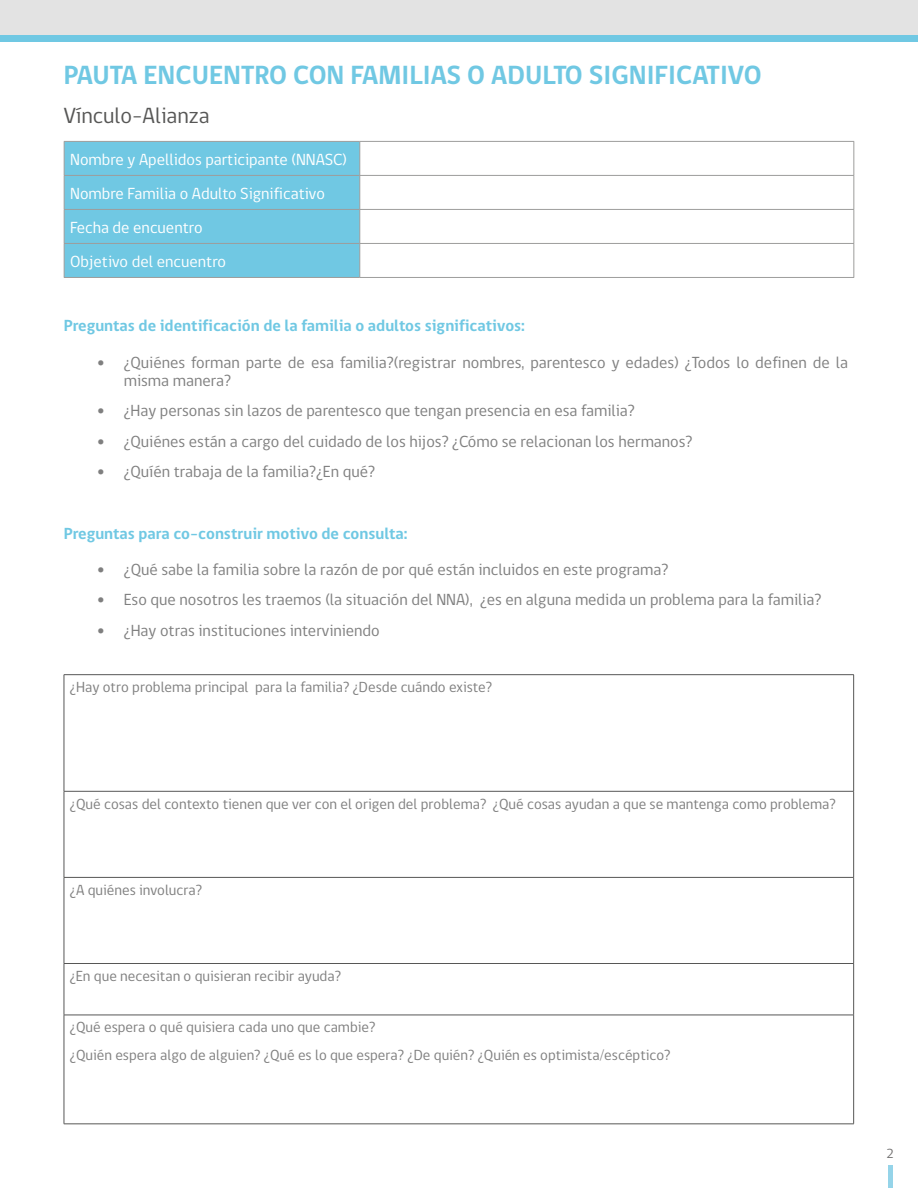
<style>
.page{position:relative;width:918px;height:1188px;background:#fff}
.page>*{position:absolute;margin:0;border:0;box-sizing:border-box;transform-origin:0 0}
.t1{font:700 27px "gob CL";color:#70c8e3}
.t2{font:22.5px "gob CL";color:#575756}
.t3{font:16.5px/17.9px "gob CL";color:#7f7f7f}
.t4{font:16.5px/34px "gob CL";color:#fff}
.t5{font:700 16.5px "gob CL";color:#70c8e3}
.t6{font:15px/28.2px "gob CL";color:#7f7f7f}
.t7{font:13.5px "gob CL";color:#706f6f}
.s1{font-family:"Calibri"}
</style>
<div class="page">
<div style="left:888px;top:1166px;width:5px;height:22px;background:#95d4e9"></div>
<div style="left:0;top:0;width:918px;height:39px;background:#e3e3e3"></div>
<div style="left:0;top:35px;width:918px;height:6px;background:#70c8e3"></div>
<div style="left:65px;top:142px;width:294px;height:135px;background:#70c8e3"></div>
<hr style="left:64px;top:141px;width:296px;height:1px;background:#9d9d9c">
<hr style="left:64px;top:142px;width:1px;height:33px;background:#9d9d9c">
<hr style="left:360px;top:141px;width:494px;height:1px;background:#9d9d9c">
<hr style="left:359px;top:142px;width:1px;height:33px;background:#9d9d9c">
<hr style="left:853px;top:142px;width:1px;height:33px;background:#9d9d9c">
<hr style="left:64px;top:175px;width:296px;height:1px;background:#9d9d9c">
<hr style="left:64px;top:176px;width:1px;height:33px;background:#9d9d9c">
<hr style="left:360px;top:175px;width:494px;height:1px;background:#9d9d9c">
<hr style="left:359px;top:176px;width:1px;height:33px;background:#9d9d9c">
<hr style="left:853px;top:176px;width:1px;height:33px;background:#9d9d9c">
<hr style="left:64px;top:209px;width:296px;height:1px;background:#9d9d9c">
<hr style="left:64px;top:210px;width:1px;height:33px;background:#9d9d9c">
<hr style="left:360px;top:209px;width:494px;height:1px;background:#9d9d9c">
<hr style="left:359px;top:210px;width:1px;height:33px;background:#9d9d9c">
<hr style="left:853px;top:210px;width:1px;height:33px;background:#9d9d9c">
<hr style="left:64px;top:243px;width:296px;height:1px;background:#9d9d9c">
<hr style="left:64px;top:244px;width:1px;height:33px;background:#9d9d9c">
<hr style="left:360px;top:243px;width:494px;height:1px;background:#9d9d9c">
<hr style="left:359px;top:244px;width:1px;height:33px;background:#9d9d9c">
<hr style="left:853px;top:244px;width:1px;height:33px;background:#9d9d9c">
<hr style="left:64px;top:277px;width:296px;height:1px;background:#9d9d9c">
<hr style="left:360px;top:277px;width:494px;height:1px;background:#9d9d9c">
<hr style="left:64px;top:674px;width:790px;height:1px;background:#575756">
<hr style="left:64px;top:675px;width:1px;height:116px;background:#575756">
<hr style="left:853px;top:675px;width:1px;height:116px;background:#575756">
<hr style="left:64px;top:791px;width:790px;height:1px;background:#575756">
<hr style="left:64px;top:791px;width:1px;height:86px;background:#575756">
<hr style="left:853px;top:791px;width:1px;height:86px;background:#575756">
<hr style="left:64px;top:877px;width:790px;height:1px;background:#575756">
<hr style="left:64px;top:878px;width:1px;height:85px;background:#575756">
<hr style="left:853px;top:878px;width:1px;height:85px;background:#575756">
<hr style="left:64px;top:963px;width:790px;height:1px;background:#575756">
<hr style="left:64px;top:964px;width:1px;height:51px;background:#575756">
<hr style="left:853px;top:964px;width:1px;height:51px;background:#575756">
<hr style="left:64px;top:1015px;width:790px;height:1px;background:#575756">
<hr style="left:64px;top:1015px;width:1px;height:109px;background:#575756">
<hr style="left:853px;top:1015px;width:1px;height:109px;background:#575756">
<hr style="left:64px;top:1124px;width:790px;height:1px;background:#575756">
<h1 class="t1" style="left:64px;top:57px;width:699px">PAUTA ENCUENTRO CON FAMILIAS O ADULTO SIGNIFICATIVO</h1>
<h2 class="t2" style="left:64px;top:100px;width:148px">Vínculo-Alianza</h2>
<p class="t4" style="left:70px;top:142px;width:278px">Nombre y Apellidos participante (NNASC)<br>Nombre Familia o Adulto Significativo<br>Fecha de encuentro<br>Objetivo del encuentro</p>
<p class="t5" style="left:64px;top:315px;width:463px">Preguntas de identificación de la familia o adultos significativos:</p>
<p class="t3" style="left:124px;top:354px;width:726px;text-indent:-27px"><span class="s1">•</span> ¿Quiénes forman parte de esa familia?(registrar nombres, parentesco y edades) ¿Todos lo definen de la misma manera?</p>
<p class="t3" style="left:97px;top:402px;width:540px"><span class="s1">•</span> ¿Hay personas sin lazos de parentesco que tengan presencia en esa familia?</p>
<p class="t3" style="left:97px;top:433px;width:597px"><span class="s1">•</span> ¿Quiénes están a cargo del cuidado de los hijos? ¿Cómo se relacionan los hermanos?</p>
<p class="t3" style="left:97px;top:463px;width:280px"><span class="s1">•</span> ¿Quíén trabaja de la familia?¿En qué?</p>
<p class="t5" style="left:64px;top:522px;width:345px">Preguntas para co-construir motivo de consulta:</p>
<p class="t3" style="left:97px;top:561px;width:573px"><span class="s1">•</span> ¿Qué sabe la familia sobre la razón de por qué están incluidos en este programa?</p>
<p class="t3" style="left:97px;top:591px;width:726px"><span class="s1">•</span> Eso que nosotros les traemos (la situación del NNA), ¿es en alguna medida un problema para la familia?</p>
<p class="t3" style="left:97px;top:622px;width:284px"><span class="s1">•</span> ¿Hay otras instituciones interviniendo</p>
<p class="t6" style="left:70px;top:673px;width:424px">¿Hay otro problema principal para la familia? ¿Desde cuándo existe?</p>
<p class="t6" style="left:70px;top:790px;width:767px">¿Qué cosas del contexto tienen que ver con el origen del problema? ¿Qué cosas ayudan a que se mantenga como problema?</p>
<p class="t6" style="left:70px;top:876px;width:134px">¿A quiénes involucra?</p>
<p class="t6" style="left:70px;top:962px;width:273px">¿En que necesitan o quisieran recibir ayuda?</p>
<p class="t6" style="left:70px;top:1013px;width:602px">¿Qué espera o qué quisiera cada uno que cambie?<br>¿Quién espera algo de alguien? ¿Qué es lo que espera? ¿De quién? ¿Quién es optimista/escéptico?</p>
<p class="t7" style="left:887px;top:1144px;width:9px">2</p>
</div>
